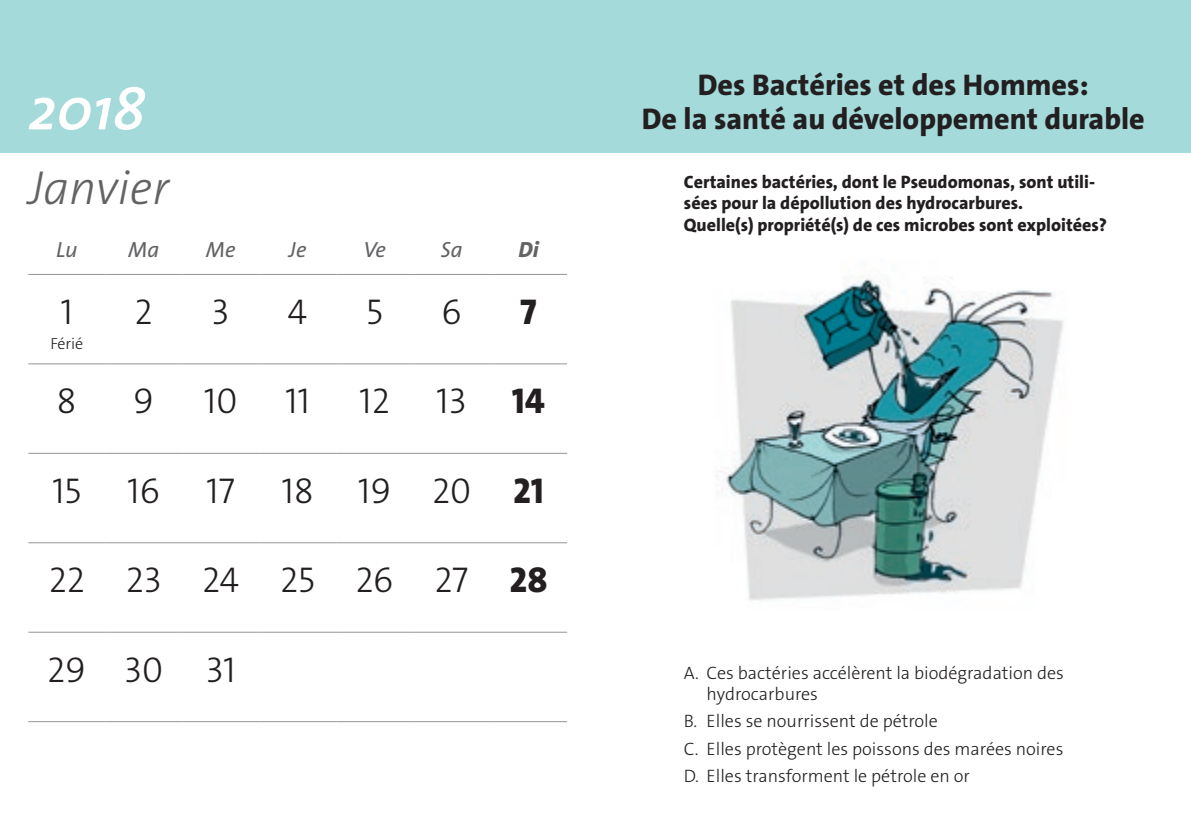
<style>
.page{position:relative;width:1191px;height:840px;background:#fff}
.page>*{position:absolute;margin:0;border:0;box-sizing:border-box;transform-origin:0 0}
.t1{font:italic 600 60px "The Sans Os F";color:#fff}
.t2{font:italic 300 48px "The Sans Os F";color:#636366}
.t3{font:300 36px "The Sans Os F";color:#231f20}
.t4{font:800 36px "The Sans Os F";color:#231f20}
.t5{font:800 30px/34px "The Sans Os F";color:#231f20;text-align:center}
.t6{font:italic 22px "The Sans Os F";color:#636366}
.t7{font:italic 800 22px "The Sans Os F";color:#636366}
.t8{font:300 18px/27.2px "The Sans Os F";color:#231f20}
.t9{font:800 18px/21.6px "The Sans Os F";color:#231f20}
.t10{font:300 16px "The Sans Os F";color:#231f20}
.s1{font-weight:800}
</style>
<div class="page">
<img style="left:715px;top:275px;width:349px;height:326px">
<div style="left:0;top:0;width:1191px;height:152px;background:#a4dada"></div>
<hr style="left:28px;top:274px;width:77px;height:1px;background:#939598">
<hr style="left:105px;top:274px;width:77px;height:1px;background:#939598">
<hr style="left:182px;top:274px;width:77px;height:1px;background:#939598">
<hr style="left:259px;top:274px;width:77px;height:1px;background:#939598">
<hr style="left:336px;top:274px;width:77px;height:1px;background:#939598">
<hr style="left:413px;top:274px;width:77px;height:1px;background:#939598">
<hr style="left:490px;top:274px;width:77px;height:1px;background:#939598">
<hr style="left:28px;top:363px;width:77px;height:1px;background:#939598">
<hr style="left:105px;top:363px;width:77px;height:1px;background:#939598">
<hr style="left:182px;top:363px;width:77px;height:1px;background:#939598">
<hr style="left:259px;top:363px;width:77px;height:1px;background:#939598">
<hr style="left:336px;top:363px;width:77px;height:1px;background:#939598">
<hr style="left:413px;top:363px;width:77px;height:1px;background:#939598">
<hr style="left:490px;top:363px;width:77px;height:1px;background:#939598">
<hr style="left:28px;top:452px;width:77px;height:1px;background:#939598">
<hr style="left:105px;top:452px;width:77px;height:1px;background:#939598">
<hr style="left:182px;top:452px;width:77px;height:1px;background:#939598">
<hr style="left:259px;top:452px;width:77px;height:1px;background:#939598">
<hr style="left:336px;top:452px;width:77px;height:1px;background:#939598">
<hr style="left:413px;top:452px;width:77px;height:1px;background:#939598">
<hr style="left:490px;top:452px;width:77px;height:1px;background:#939598">
<hr style="left:28px;top:542px;width:77px;height:1px;background:#939598">
<hr style="left:105px;top:542px;width:77px;height:1px;background:#939598">
<hr style="left:182px;top:542px;width:77px;height:1px;background:#939598">
<hr style="left:259px;top:542px;width:77px;height:1px;background:#939598">
<hr style="left:336px;top:542px;width:77px;height:1px;background:#939598">
<hr style="left:413px;top:542px;width:77px;height:1px;background:#939598">
<hr style="left:490px;top:542px;width:77px;height:1px;background:#939598">
<hr style="left:28px;top:631px;width:77px;height:1px;background:#939598">
<hr style="left:105px;top:631px;width:77px;height:1px;background:#939598">
<hr style="left:182px;top:631px;width:77px;height:1px;background:#939598">
<hr style="left:259px;top:631px;width:77px;height:1px;background:#939598">
<hr style="left:336px;top:631px;width:77px;height:1px;background:#939598">
<hr style="left:413px;top:631px;width:77px;height:1px;background:#939598">
<hr style="left:490px;top:631px;width:77px;height:1px;background:#939598">
<hr style="left:28px;top:720px;width:77px;height:1px;background:#939598">
<hr style="left:105px;top:720px;width:77px;height:1px;background:#939598">
<hr style="left:182px;top:720px;width:77px;height:1px;background:#939598">
<hr style="left:259px;top:720px;width:77px;height:1px;background:#939598">
<hr style="left:336px;top:720px;width:77px;height:1px;background:#939598">
<hr style="left:413px;top:720px;width:77px;height:1px;background:#939598">
<hr style="left:490px;top:720px;width:77px;height:1px;background:#939598">
<h1 class="t1" style="left:28px;top:71px;width:118px">2018</h1>
<h2 class="t2" style="left:28px;top:157px;width:142px">Janvier</h2>
<p class="t6" style="left:56px;top:235px;width:23px">Lu</p>
<p class="t6" style="left:128px;top:235px;width:32px">Ma</p>
<p class="t6" style="left:206px;top:235px;width:31px">Me</p>
<p class="t6" style="left:289px;top:235px;width:19px">Je</p>
<p class="t6" style="left:363px;top:235px;width:24px">Ve</p>
<p class="t6" style="left:441px;top:235px;width:23px">Sa</p>
<p class="t7" style="left:518px;top:235px;width:22px">Di</p>
<h3 class="t3" style="left:60px;top:288px;width:14px">1</h3>
<p class="t10" style="left:50px;top:333px;width:34px">Férié</p>
<h3 class="t3" style="left:135px;top:288px;width:20px">2</h3>
<h3 class="t3" style="left:212px;top:288px;width:19px">3</h3>
<h3 class="t3" style="left:288px;top:288px;width:21px">4</h3>
<h3 class="t3" style="left:366px;top:288px;width:18px">5</h3>
<h3 class="t3" style="left:441px;top:288px;width:22px">6</h3>
<h3 class="t4" style="left:520px;top:288px;width:18px">7</h3>
<h3 class="t3" style="left:57px;top:378px;width:21px">8</h3>
<h3 class="t3" style="left:133px;top:378px;width:22px">9</h3>
<h3 class="t3" style="left:204px;top:378px;width:35px">10</h3>
<h3 class="t3" style="left:285px;top:378px;width:26px">11</h3>
<h3 class="t3" style="left:359px;top:378px;width:32px">12</h3>
<h3 class="t3" style="left:436px;top:378px;width:32px">13</h3>
<h3 class="t4" style="left:512px;top:378px;width:35px">14</h3>
<h3 class="t3" style="left:52px;top:467px;width:31px">15</h3>
<h3 class="t3" style="left:127px;top:467px;width:35px">16</h3>
<h3 class="t3" style="left:206px;top:467px;width:30px">17</h3>
<h3 class="t3" style="left:281px;top:467px;width:264px">18 19 20 <span class="s1">21</span></h3>
<h3 class="t3" style="left:49px;top:556px;width:500px">22 23 24 25 26 27 <span class="s1">28</span></h3>
<h3 class="t3" style="left:47px;top:646px;width:190px">29 30 31</h3>
<h3 class="t5" style="left:641px;top:68px;width:504px">Des Bactéries et des Hommes:<br>De la santé au développement durable</h3>
<p class="t9" style="left:684px;top:171px;width:425px">Certaines bactéries, dont le Pseudomonas, sont utili&shy;sées pour la dépollution des hydrocarbures.<br>Quelle(s) propriété(s) de ces microbes sont exploitées?</p>
<p class="t8" style="left:706px;top:661px;width:359px;line-height:21.6px;text-indent:-23px">A. Ces bactéries accélèrent la biodégradation des hydrocarbures</p>
<p class="t8" style="left:684px;top:707px;width:381px">B. Elles se nourrissent de pétrole<br>C. Elles protègent les poissons des marées noires<br>D. Elles transforment le pétrole en or</p>
</div>
